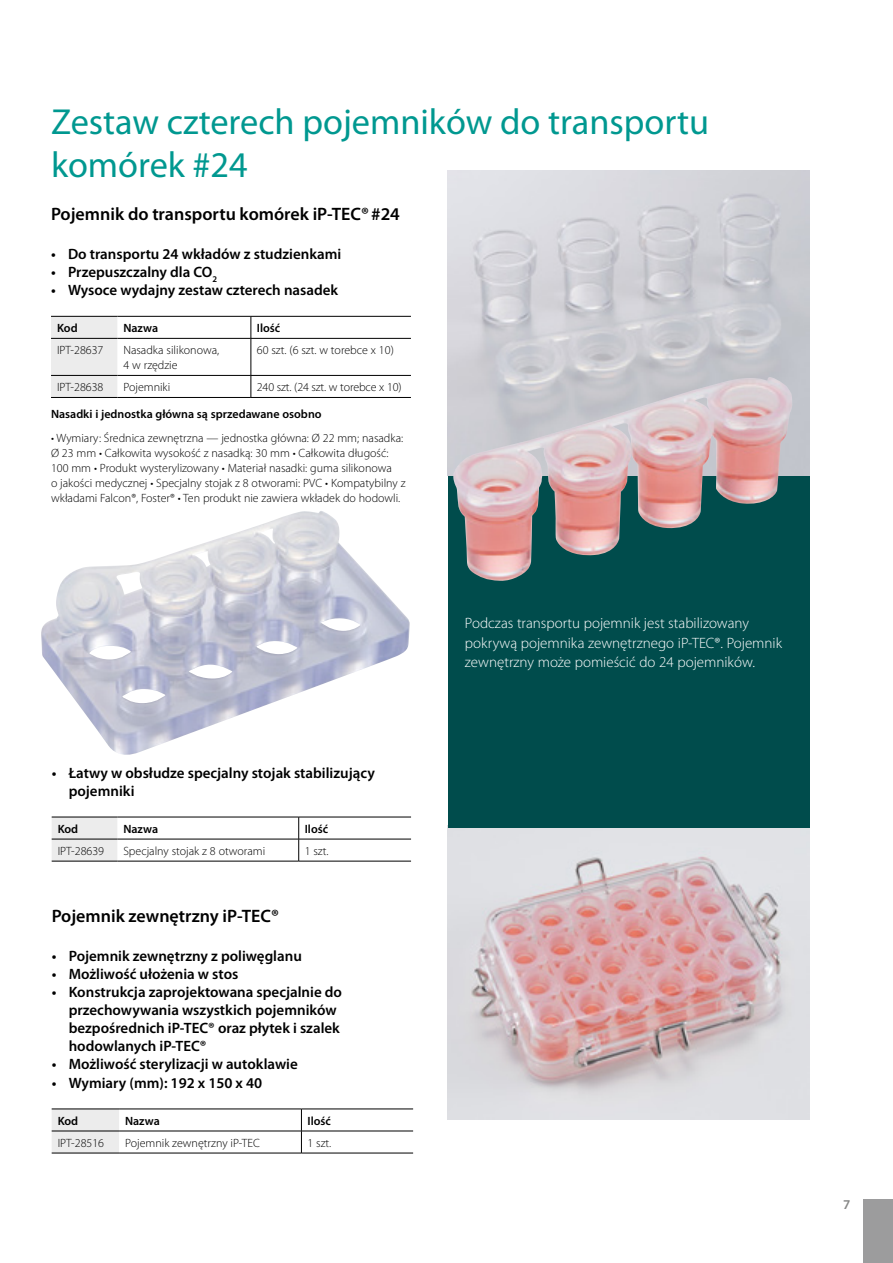
<style>
.page{position:relative;width:893px;height:1263px;background:#fff}
.page>*{position:absolute;margin:0;border:0;box-sizing:border-box;transform-origin:0 0}
.t1{font:36.3px/43.5px "Myriad Pro";color:#009890}
.t2{font:600 18px "Myriad Pro";color:#000}
.t3{font:600 15px/18px "Myriad Pro";color:#000}
.t4{font:300 15px/19.5px "Myriad Pro";color:#fff}
.t5{font:600 13.5px "Myriad Pro";color:#868786}
.t6{font:300 12px/15px "Myriad Pro";color:#000}
.t7{font:600 12px "Myriad Pro";color:#000}
</style>
<div class="page">
<img style="left:448px;top:827px;width:361px;height:292px">
<div style="left:448px;top:329px;width:361px;height:498px;background:#004c4c"></div>
<img style="left:448px;top:170px;width:361px;height:305px">
<img style="left:453px;top:374px;width:317px;height:207px">
<div style="left:51px;top:317px;width:66px;height:80px;background:#ececec"></div>
<hr style="left:51px;top:316px;width:66px;height:1px;background:#000">
<hr style="left:117px;top:316px;width:134px;height:1px;background:#000">
<hr style="left:251px;top:316px;width:160px;height:1px;background:#000">
<svg style="left:251px;top:316px;width:1px;height:22px"></svg>
<hr style="left:51px;top:338px;width:66px;height:1px;background:#000">
<hr style="left:117px;top:338px;width:134px;height:1px;background:#000">
<hr style="left:251px;top:338px;width:160px;height:1px;background:#000">
<hr style="left:251px;top:339px;width:1px;height:36px;background:#000">
<hr style="left:51px;top:375px;width:66px;height:1px;background:#000">
<hr style="left:117px;top:375px;width:134px;height:1px;background:#000">
<hr style="left:251px;top:375px;width:160px;height:1px;background:#000">
<svg style="left:251px;top:376px;width:1px;height:21px"></svg>
<hr style="left:51px;top:397px;width:66px;height:1px;background:#000">
<hr style="left:117px;top:397px;width:134px;height:1px;background:#000">
<hr style="left:251px;top:397px;width:160px;height:1px;background:#000">
<img style="left:41px;top:511px;width:369px;height:244px">
<div style="left:52px;top:818px;width:65px;height:43px;background:#ececec"></div>
<hr style="left:52px;top:817px;width:65px;height:1px;background:#000">
<hr style="left:117px;top:817px;width:182px;height:1px;background:#000">
<hr style="left:299px;top:817px;width:112px;height:1px;background:#000">
<hr style="left:52px;top:839px;width:65px;height:1px;background:#000">
<hr style="left:117px;top:839px;width:182px;height:1px;background:#000">
<hr style="left:299px;top:839px;width:112px;height:1px;background:#000">
<svg style="left:298px;top:817px;width:1px;height:44px"></svg>
<hr style="left:52px;top:861px;width:65px;height:1px;background:#000">
<hr style="left:117px;top:861px;width:182px;height:1px;background:#000">
<hr style="left:299px;top:861px;width:112px;height:1px;background:#000">
<div style="left:52px;top:1110px;width:67px;height:43px;background:#ececec"></div>
<hr style="left:52px;top:1109px;width:67px;height:1px;background:#000">
<hr style="left:119px;top:1109px;width:182px;height:1px;background:#000">
<hr style="left:301px;top:1109px;width:112px;height:1px;background:#000">
<hr style="left:52px;top:1131px;width:67px;height:1px;background:#000">
<hr style="left:119px;top:1131px;width:182px;height:1px;background:#000">
<hr style="left:301px;top:1131px;width:112px;height:1px;background:#000">
<svg style="left:301px;top:1109px;width:1px;height:44px"></svg>
<hr style="left:52px;top:1153px;width:67px;height:1px;background:#000">
<hr style="left:119px;top:1153px;width:182px;height:1px;background:#000">
<hr style="left:301px;top:1153px;width:112px;height:1px;background:#000">
<div style="left:863px;top:1199px;width:30px;height:64px;background:#9c9c9d"></div>
<h1 class="t1" style="left:51px;top:99px;width:660px">Zestaw czterech pojemników do transportu komórek #24</h1>
<h2 class="t2" style="left:51px;top:202px;width:350px">Pojemnik do transportu komórek iP-TEC®#24</h2>
<p class="t3" style="left:51px;top:244px;width:292px">• Do transportu 24 wkładów z studzienkami</p>
<p class="t3" style="left:51px;top:262px;width:168px">• Przepuszczalny dla CO<sub>2</sub></p>
<p class="t3" style="left:51px;top:280px;width:289px">• Wysoce wydajny zestaw czterech nasadek</p>
<p class="t7" style="left:57px;top:321px;width:22px">Kod</p>
<p class="t7" style="left:123px;top:321px;width:36px">Nazwa</p>
<p class="t7" style="left:257px;top:321px;width:25px">Ilość</p>
<p class="t6" style="left:57px;top:343px;width:48px">IPT-28637</p>
<p class="t6" style="left:123px;top:343px;width:97px">Nasadka silikonowa,<br>4 w rzędzie</p>
<p class="t6" style="left:257px;top:343px;width:138px">60 szt. (6 szt. w torebce x 10)</p>
<p class="t6" style="left:57px;top:380px;width:48px">IPT-28638</p>
<p class="t6" style="left:123px;top:380px;width:49px">Pojemniki</p>
<p class="t6" style="left:257px;top:380px;width:146px">240 szt. (24 szt. w torebce x 10)</p>
<p class="t7" style="left:51px;top:407px;width:272px">Nasadki i jednostka główna są sprzedawane osobno</p>
<p class="t6" style="left:51px;top:430px;width:356px">• Wymiary: Średnica zewnętrzna — jednostka główna: Ø 22 mm; nasadka:<br>Ø 23 mm • Całkowita wysokość z nasadką: 30 mm • Całkowita długość:<br>100 mm • Produkt wysterylizowany • Materiał nasadki: guma silikonowa<br>o jakości medycznej • Specjalny stojak z 8 otworami: PVC • Kompatybilny z wkładami Falcon®, Foster® • Ten produkt nie zawiera wkładek do hodowli.</p>
<p class="t3" style="left:69px;top:763px;width:308px;text-indent:-17px">• Łatwy w obsłudze specjalny stojak stabilizujący pojemniki</p>
<p class="t7" style="left:58px;top:821px;width:22px">Kod</p>
<p class="t7" style="left:123px;top:821px;width:36px">Nazwa</p>
<p class="t7" style="left:305px;top:821px;width:25px">Ilość</p>
<p class="t6" style="left:58px;top:843px;width:48px">IPT-28639</p>
<p class="t6" style="left:123px;top:843px;width:143px">Specjalny stojak z 8 otworami</p>
<p class="t6" style="left:305px;top:843px;width:25px">1 szt.</p>
<h2 class="t2" style="left:52px;top:905px;width:229px">Pojemnik zewnętrzny iP-TEC®</h2>
<p class="t3" style="left:52px;top:947px;width:252px">• Pojemnik zewnętrzny z poliwęglanu</p>
<p class="t3" style="left:52px;top:965px;width:188px">• Możliwość ułożenia w stos</p>
<p class="t3" style="left:69px;top:983px;width:275px;text-indent:-17px">• Konstrukcja zaprojektowana specjalnie do przechowywania wszystkich pojemników bezpośrednich iP-TEC® oraz płytek i szalek hodowlanych iP-TEC®</p>
<p class="t3" style="left:52px;top:1055px;width:248px">• Możliwość sterylizacji w autoklawie</p>
<p class="t3" style="left:52px;top:1073px;width:212px">• Wymiary (mm): 192 x 150 x 40</p>
<p class="t7" style="left:58px;top:1113px;width:22px">Kod</p>
<p class="t7" style="left:125px;top:1113px;width:36px">Nazwa</p>
<p class="t7" style="left:307px;top:1113px;width:25px">Ilość</p>
<p class="t6" style="left:58px;top:1135px;width:48px">IPT-28516</p>
<p class="t6" style="left:125px;top:1135px;width:136px">Pojemnik zewnętrzny iP-TEC</p>
<p class="t6" style="left:307px;top:1135px;width:25px">1 szt.</p>
<p class="t4" style="left:465px;top:613px;width:319px">Podczas transportu pojemnik jest stabilizowany pokrywą pojemnika zewnętrznego iP-TEC®. Pojemnik zewnętrzny może pomieścić do 24 pojemników.</p>
<p class="t5" style="left:843px;top:1196px;width:9px">7</p>
</div>
